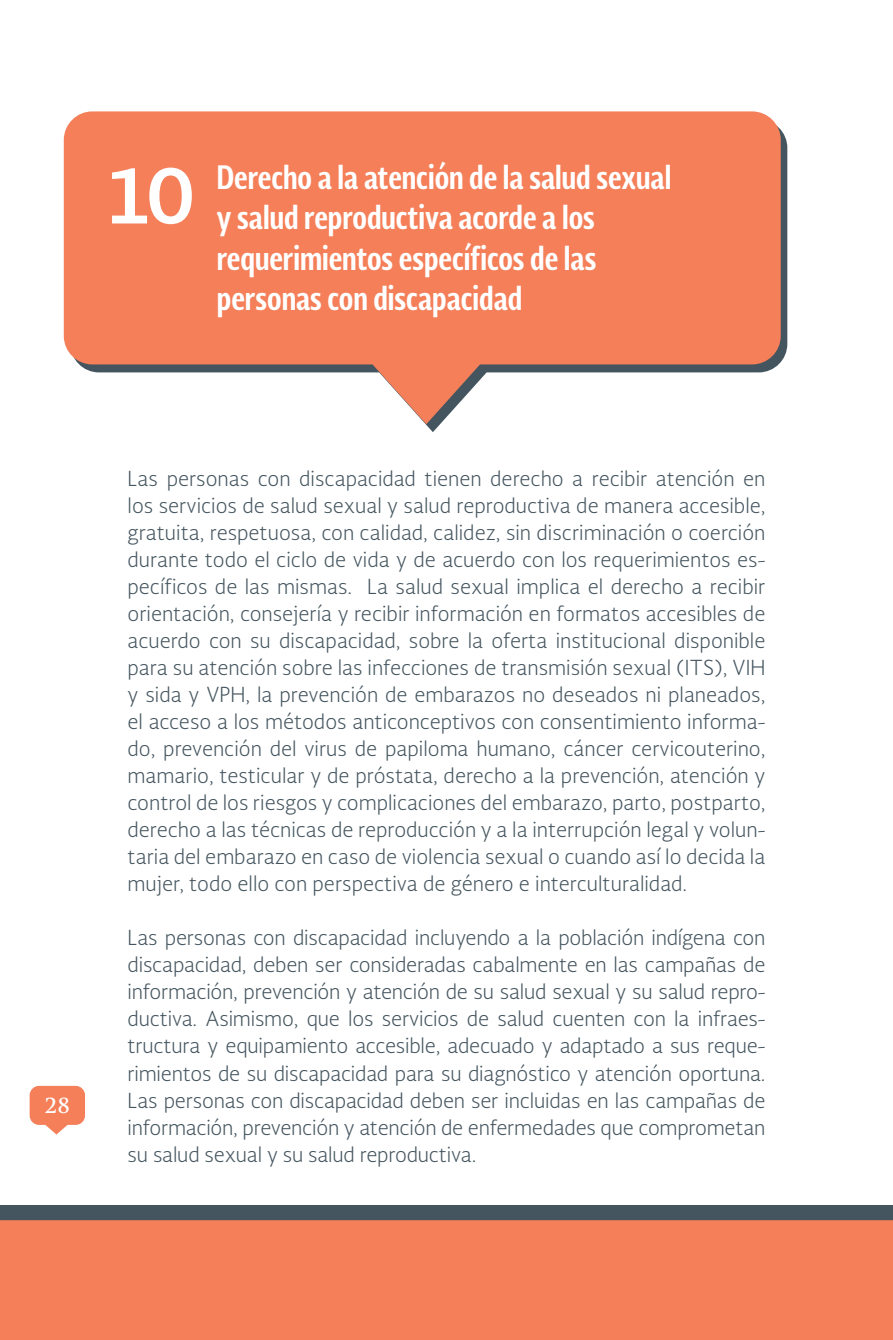
<style>
.page{position:relative;width:893px;height:1340px;background:#fff}
.page>*{position:absolute;margin:0;border:0;box-sizing:border-box;transform-origin:0 0}
.t1{font:700 76.73px "Soberana Sans";color:#fff}
.t2{font:700 31.5px/40.5px "Soberana Sans Condensed";color:#fff}
.Texto{font:300 20.25px/27px "Soberana Sans";letter-spacing:-.01em;color:#45555f;text-align:justify}
.t3{font:700 20.25px "Soberana Titular";color:#fff}
</style>
<div class="page">
<svg style="left:30px;top:1085px;width:55px;height:49px"></svg>
<svg style="left:425px;top:130px;width:362px;height:302px"></svg>
<svg style="left:64px;top:111px;width:717px;height:313px;fill:#f47f59"></svg>
<div style="left:0;top:1205px;width:893px;height:122px;background:#45555f"></div>
<div style="left:0;top:1220px;width:893px;height:119px;background:#f47f59"></div>
<p class="t1" style="left:104px;top:143px;width:93px">10</p>
<p class="t2" style="left:217px;top:155px;width:456px">Derecho a la atención de la salud sexual y salud reproductiva acorde a los requerimientos específicos de las personas con discapacidad</p>
<p class="t3" style="left:45px;top:1093px;width:27px">28</p>
<p class="Texto" style="left:128px;top:464px;width:639px">Las personas con discapacidad tienen derecho a recibir atención en los servicios de salud sexual y salud reproductiva de manera accesible, gratuita, respetuosa, con calidad, calidez, sin discriminación o coerción durante todo el ciclo de vida y de acuerdo con los requerimientos es&shy;pecíficos de las mismas. La salud sexual implica el derecho a recibir orientación, consejería y recibir información en formatos accesibles de acuerdo con su discapacidad, sobre la oferta institucional disponible para su atención sobre las infecciones de transmisión sexual (ITS), VIH y sida y VPH, la prevención de embarazos no deseados ni planeados, el acceso a los métodos anticonceptivos con consentimiento informa&shy;do, prevención del virus de papiloma humano, cáncer cervicouterino, mamario, testicular y de próstata, derecho a la prevención, atención y control de los riesgos y complicaciones del embarazo, parto, postparto, derecho a las técnicas de reproducción y a la interrupción legal y volun&shy;taria del embarazo en caso de violencia sexual o cuando así lo decida la mujer, todo ello con perspectiva de género e interculturalidad.</p>
<p class="Texto" style="left:128px;top:923px;width:639px">Las personas con discapacidad incluyendo a la población indígena con discapacidad, deben ser consideradas cabalmente en las campañas de información, prevención y atención de su salud sexual y su salud repro&shy;ductiva. Asimismo, que los servicios de salud cuenten con la infraes&shy;tructura y equipamiento accesible, adecuado y adaptado a sus reque&shy;rimientos de su discapacidad para su diagnóstico y atención oportuna.<br>Las personas con discapacidad deben ser incluidas en las campañas de información, prevención y atención de enfermedades que comprometan su salud sexual y su salud reproductiva.</p>
</div>
